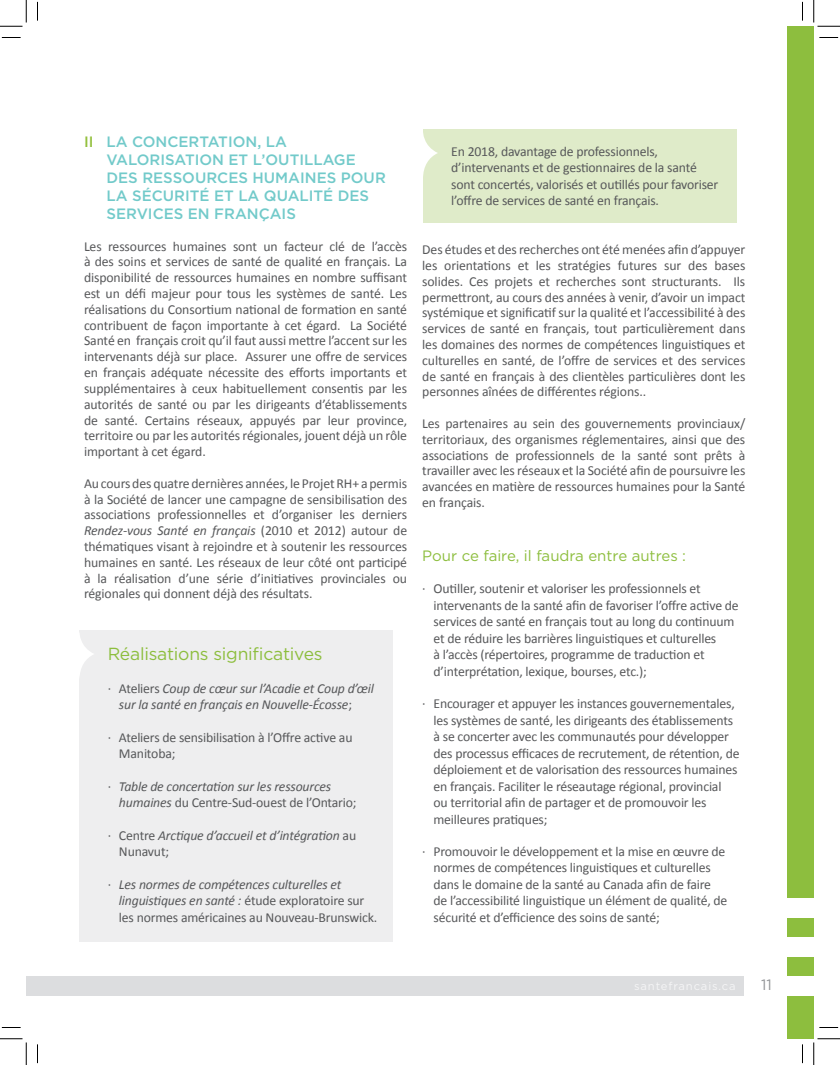
<style>
.page{position:relative;width:840px;height:1065px;background:#fff}
.page>*{position:absolute;margin:0;border:0;box-sizing:border-box;transform-origin:0 0}
.t1{font:17.5px "Gotham";letter-spacing:-.015em;color:#8dbe3e}
.t2{font:500 15px/18px "Gotham";color:#72caca}
.t3{font:15px "Gotham";color:#8dbe3e}
.t4{font:15px "Gotham";color:#939598}
.t5{font:13.75px/16.5px "Calibri";letter-spacing:-.015em;color:#57585a}
.t6{font:italic 13.75px/16.5px "Calibri";letter-spacing:-.015em;color:#57585a}
.s1{color:#93c03d}
.s2{font-style:italic}
.s3{font-style:normal}
</style>
<div class="page">
<div style="left:26px;top:976px;width:718px;height:20px;background:#dcdddf"></div>
<div style="left:787px;top:26px;width:27px;height:1013px;background:#8dbe3e"></div>
<div style="left:777px;top:976px;width:37px;height:20px;background:#fff"></div>
<div style="left:777px;top:938px;width:37px;height:19px;background:#fff"></div>
<div style="left:777px;top:899px;width:37px;height:19px;background:#fff"></div>
<div style="left:423px;top:129px;width:313px;height:94px;background:#dfebc9"></div>
<svg style="left:423px;top:133px;width:15px;height:42px"></svg>
<div style="left:79px;top:630px;width:314px;height:312px;background:#eeeeef"></div>
<svg style="left:79px;top:634px;width:14px;height:42px"></svg>
<svg style="left:2px;top:37px;width:19px;height:1px"></svg>
<svg style="left:819px;top:37px;width:19px;height:1px"></svg>
<svg style="left:2px;top:1027px;width:19px;height:1px"></svg>
<svg style="left:819px;top:1027px;width:19px;height:1px"></svg>
<svg style="left:37px;top:2px;width:1px;height:19px"></svg>
<svg style="left:37px;top:1044px;width:1px;height:19px"></svg>
<svg style="left:802px;top:2px;width:1px;height:19px"></svg>
<svg style="left:802px;top:1044px;width:1px;height:19px"></svg>
<svg style="left:0;top:0;width:27px;height:27px"></svg>
<svg style="left:0;top:1039px;width:27px;height:26px"></svg>
<svg style="left:814px;top:0;width:26px;height:27px"></svg>
<svg style="left:814px;top:1039px;width:26px;height:26px"></svg>
<p class="t2" style="left:106px;top:133px;width:281px;text-indent:-22px"><span class="s1">II</span> LA CONCERTATION, LA<br>VALORISATION ET L’OUTILLAGE<br>DES RESSOURCES HUMAINES POUR<br>LA SÉCURITÉ ET LA QUALITÉ DES<br>SERVICES EN FRANÇAIS</p>
<p class="t5" style="left:84px;top:237px;width:325px;line-height:15.9px;text-align:justify">Les ressources humaines sont un facteur clé de l’accès à des soins et services de santé de qualité en français. La disponibilité de ressources humaines en nombre suffisant est un défi majeur pour tous les systèmes de santé. Les réalisations du Consortium national de formation en santé contribuent de façon importante à cet égard. La Société Santé en français croit qu’il faut aussi mettre l’accent sur les intervenants déjà sur place. Assurer une offre de services en français adéquate nécessite des efforts importants et supplémentaires à ceux habituellement consentis par les autorités de santé ou par les dirigeants d’établissements de santé. Certains réseaux, appuyés par leur province, territoire ou par les autorités régionales, jouent déjà un rôle important à cet égard.</p>
<p class="t5" style="left:84px;top:475px;width:325px;line-height:15.9px;text-align:justify">Au cours des quatre dernières années, le Projet RH+ a permis à la Société de lancer une campagne de sensibilisation des associations professionnelles et d’organiser les derniers <span class="s2">Rendez-vous Santé en français</span> (2010 et 2012) autour de thématiques visant à rejoindre et à soutenir les ressources humaines en santé. Les réseaux de leur côté ont participé à la réalisation d’une série d’initiatives provinciales ou régionales qui donnent déjà des résultats.</p>
<p class="t1" style="left:108px;top:643px;width:216px">Réalisations significatives</p>
<p class="t6" style="left:119px;top:679px;width:257px;text-indent:-11px"><span class="s3">· Ateliers</span> Coup de cœur sur l’Acadie et Coup d’œil sur la santé en français en Nouvelle-Écosse<span class="s3">;</span></p>
<p class="t5" style="left:119px;top:728px;width:235px;text-indent:-11px">· Ateliers de sensibilisation à l’Offre active au<br>Manitoba;</p>
<p class="t6" style="left:119px;top:777px;width:239px;text-indent:-11px"><span class="s3">·</span> Table de concertation sur les ressources humaines <span class="s3">du Centre-Sud-ouest de l’Ontario;</span></p>
<p class="t6" style="left:119px;top:826px;width:239px;text-indent:-11px"><span class="s3">· Centre</span> Arctique d’accueil et d’intégration <span class="s3">au<br>Nunavut;</span></p>
<p class="t5" style="left:119px;top:875px;width:260px;text-indent:-11px">· <span class="s2">Les normes de compétences culturelles et linguistiques en santé :</span> étude exploratoire sur les normes américaines au Nouveau-Brunswick.</p>
<p class="t5" style="left:451px;top:142px;width:269px">En 2018, davantage de professionnels, d’intervenants et de gestionnaires de la santé sont concertés, valorisés et outillés pour favoriser l’offre de services de santé en français.</p>
<p class="t5" style="left:422px;top:241px;width:325px;line-height:15.8px;text-align:justify">Des études et des recherches ont été menées afin d’appuyer les orientations et les stratégies futures sur des bases solides. Ces projets et recherches sont structurants. Ils permettront, au cours des années à venir, d’avoir un impact systémique et significatif sur la qualité et l’accessibilité à des services de santé en français, tout particulièrement dans les domaines des normes de compétences linguistiques et culturelles en santé, de l’offre de services et des services de santé en français à des clientèles particulières dont les personnes aînées de différentes régions..</p>
<p class="t5" style="left:422px;top:415px;width:325px;line-height:15.8px;text-align:justify">Les partenaires au sein des gouvernements provinciaux/ territoriaux, des organismes réglementaires, ainsi que des associations de professionnels de la santé sont prêts à travailler avec les réseaux et la Société afin de poursuivre les avancées en matière de ressources humaines pour la Santé en français.</p>
<p class="t3" style="left:422px;top:546px;width:265px">Pour ce faire, il faudra entre autres :</p>
<p class="t5" style="left:433px;top:580px;width:307px;text-indent:-11px">· Outiller, soutenir et valoriser les professionnels et intervenants de la santé afin de favoriser l’offre active de services de santé en français tout au long du continuum et de réduire les barrières linguistiques et culturelles<br>à l’accès (répertoires, programme de traduction et d’interprétation, lexique, bourses, etc.);</p>
<p class="t5" style="left:433px;top:695px;width:308px;text-indent:-11px">· Encourager et appuyer les instances gouvernementales, les systèmes de santé, les dirigeants des établissements à se concerter avec les communautés pour développer des processus efficaces de recrutement, de rétention, de déploiement et de valorisation des ressources humaines en français. Faciliter le réseautage régional, provincial<br>ou territorial afin de partager et de promouvoir les meilleures pratiques;</p>
<p class="t5" style="left:433px;top:842px;width:296px;text-indent:-11px">· Promouvoir le développement et la mise en œuvre de normes de compétences linguistiques et culturelles dans le domaine de la santé au Canada afin de faire de l’accessibilité linguistique un élément de qualité, de sécurité et d’efficience des soins de santé;</p>
<p class="t4" style="left:761px;top:975px;width:12px">11</p>
</div>
